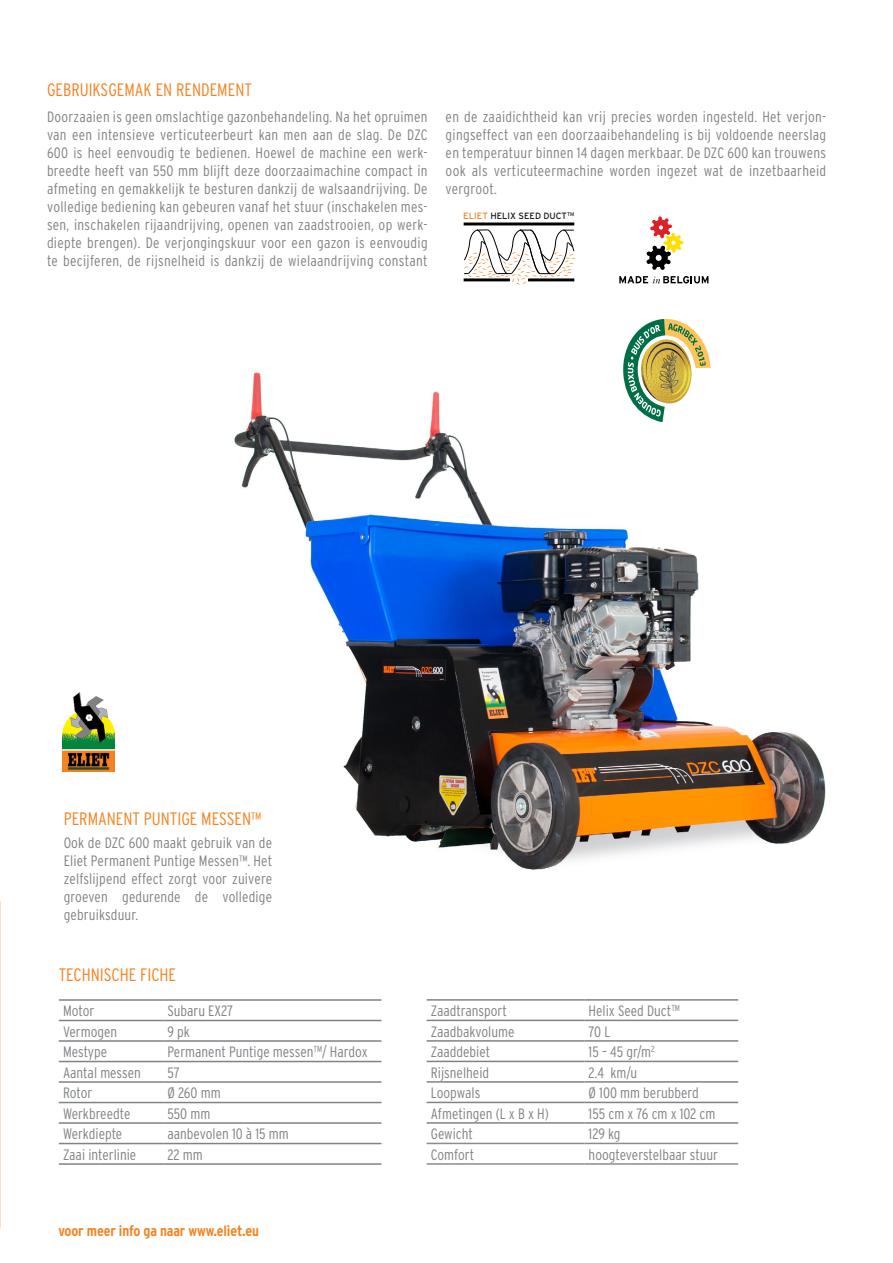
<style>
.page{position:relative;width:893px;height:1263px;background:#fff}
.page>*{position:absolute;margin:0;border:0;box-sizing:border-box;transform-origin:0 0}
.t1{font:300 condensed 18px "Interstate";color:#f58220}
.t2{font:300 condensed 15px/18px "Interstate";color:#808285;text-align:justify}
.t3{font:700 condensed 15px "Interstate";letter-spacing:-.01em;color:#f58220}
.t4{font:9.15px "Interstate";color:#131718}
.s1{color:#f58222}
</style>
<div class="page">
<img style="left:0;top:276px;width:826px;height:715px">
<div style="left:464px;top:223px;width:110px;height:2px;border:1px solid #000"></div>
<svg style="left:464px;top:229px;width:112px;height:55px"></svg>
<img style="left:62px;top:692px;width:53px;height:80px">
<div style="left:54px;top:772px;width:72px;height:10px;background:#fff"></div>
<hr style="left:59px;top:999px;width:104px;height:2px;background:#808285">
<hr style="left:163px;top:999px;width:218px;height:2px;background:#808285">
<hr style="left:59px;top:1020px;width:104px;height:1px;background:#808285">
<hr style="left:163px;top:1020px;width:218px;height:1px;background:#808285">
<hr style="left:59px;top:1040px;width:104px;height:2px;background:#808285">
<hr style="left:163px;top:1040px;width:218px;height:2px;background:#808285">
<hr style="left:59px;top:1061px;width:104px;height:1px;background:#808285">
<hr style="left:163px;top:1061px;width:218px;height:1px;background:#808285">
<hr style="left:59px;top:1081px;width:104px;height:2px;background:#808285">
<hr style="left:163px;top:1081px;width:218px;height:2px;background:#808285">
<hr style="left:59px;top:1102px;width:104px;height:1px;background:#808285">
<hr style="left:163px;top:1102px;width:218px;height:1px;background:#808285">
<hr style="left:59px;top:1122px;width:104px;height:2px;background:#808285">
<hr style="left:163px;top:1122px;width:218px;height:2px;background:#808285">
<hr style="left:59px;top:1143px;width:104px;height:1px;background:#808285">
<hr style="left:163px;top:1143px;width:218px;height:1px;background:#808285">
<hr style="left:59px;top:1163px;width:104px;height:2px;background:#808285">
<hr style="left:163px;top:1163px;width:218px;height:2px;background:#808285">
<hr style="left:427px;top:999px;width:157px;height:2px;background:#808285">
<hr style="left:584px;top:999px;width:154px;height:2px;background:#808285">
<hr style="left:427px;top:1020px;width:157px;height:1px;background:#808285">
<hr style="left:584px;top:1020px;width:154px;height:1px;background:#808285">
<hr style="left:427px;top:1040px;width:157px;height:2px;background:#808285">
<hr style="left:584px;top:1040px;width:154px;height:2px;background:#808285">
<hr style="left:427px;top:1061px;width:157px;height:1px;background:#808285">
<hr style="left:584px;top:1061px;width:154px;height:1px;background:#808285">
<hr style="left:427px;top:1081px;width:157px;height:2px;background:#808285">
<hr style="left:584px;top:1081px;width:154px;height:2px;background:#808285">
<hr style="left:427px;top:1102px;width:157px;height:1px;background:#808285">
<hr style="left:584px;top:1102px;width:154px;height:1px;background:#808285">
<hr style="left:427px;top:1122px;width:157px;height:2px;background:#808285">
<hr style="left:584px;top:1122px;width:154px;height:2px;background:#808285">
<hr style="left:427px;top:1143px;width:157px;height:1px;background:#8a8c8e">
<hr style="left:584px;top:1143px;width:154px;height:1px;background:#8a8c8e">
<hr style="left:427px;top:1163px;width:157px;height:2px;background:#8a8c8e">
<hr style="left:584px;top:1163px;width:154px;height:2px;background:#8a8c8e">
<svg style="left:619px;top:276px;width:89px;height:7px"></svg>
<svg style="left:646px;top:216px;width:37px;height:54px"></svg>
<svg style="left:623px;top:319px;width:87px;height:103px"></svg>
<div style="left:678px;top:221px;width:12px;height:10px;background:#fff"></div>
<p class="t1" style="left:47px;top:79px;width:34px">Gebruiksgemak</p>
<p class="t1" style="left:156px;top:79px;width:55px">en rendeme</p>
<p class="t1" style="left:235px;top:79px;width:16px">nt</p>
<p class="t2" style="left:47px;top:107px;width:382px">Doorzaaien is geen omslachtige gazonbehandeling. Na het opruimen van een intensieve verticuteerbeurt kan men aan de slag. De DZC 600 is heel eenvoudig te bedienen. Hoewel de machine een werk&shy;breedte heeft van 550 mm blijft deze doorzaaimachine compact in afmeting en gemakkelijk te besturen dankzij de walsaandrijving. De volledige bediening kan gebeuren vanaf het stuur (inschakelen mes&shy;sen, inschakelen rijaandrijving, openen van zaadstrooien, op werk&shy;diepte brengen). De verjongingskuur voor een gazon is eenvoudig te becijferen, de rijsnelheid is dankzij de wielaandrijving constant</p>
<p class="t2" style="left:446px;top:107px;width:382px">en de zaaidichtheid kan vrij precies worden ingesteld. Het verjon&shy;gingseffect van een doorzaaibehandeling is bij voldoende neerslag en temperatuur binnen 14 dagen merkbaar. De DZC 600 kan trouwens ook als verticuteermachine worden ingezet wat de inzetbaarheid vergroot.</p>
<p class="t4" style="left:463px;top:210px;width:113px"><span class="s1">ELIET</span> HELIX SEED DUCT<sup>TM</sup></p>
<p class="t1" style="left:64px;top:808px;width:199px">PERMANENT PUNTIGE MESSEN™</p>
<p class="t2" style="left:64px;top:833px;width:210px">Ook de DZC 600 maakt gebruik van de Eliet Permanent Puntige Messen™. Het zelfslijpend effect zorgt voor zuivere groeven gedurende de volledige gebruiksduur.</p>
<p class="t1" style="left:59px;top:964px;width:49px">Technische</p>
<p class="t1" style="left:140px;top:964px;width:15px">fiche</p>
<p class="t2" style="left:63px;top:1002px;width:33px">Motor</p>
<p class="t2" style="left:167px;top:1002px;width:67px">Subaru EX27</p>
<p class="t2" style="left:63px;top:1022px;width:56px">Vermogen</p>
<p class="t2" style="left:167px;top:1022px;width:24px">9 pk</p>
<p class="t2" style="left:63px;top:1043px;width:46px">Mestype</p>
<p class="t2" style="left:167px;top:1043px;width:202px">Permanent Puntige messen<sup>TM</sup>/ Hardox</p>
<p class="t2" style="left:63px;top:1063px;width:79px">Aantal messen</p>
<p class="t2" style="left:167px;top:1063px;width:14px">57</p>
<p class="t2" style="left:63px;top:1084px;width:31px">Rotor</p>
<p class="t2" style="left:167px;top:1084px;width:55px">Ø 260 mm</p>
<p class="t2" style="left:63px;top:1104px;width:69px">Werkbreedte</p>
<p class="t2" style="left:167px;top:1104px;width:44px">550 mm</p>
<p class="t2" style="left:63px;top:1125px;width:61px">Werkdiepte</p>
<p class="t2" style="left:167px;top:1125px;width:123px">aanbevolen 10 à 15 mm</p>
<p class="t2" style="left:63px;top:1145px;width:75px">Zaai interlinie</p>
<p class="t2" style="left:167px;top:1145px;width:37px">22 mm</p>
<p class="t3" style="left:58px;top:1222px;width:202px">voor meer info ga naar www.eliet.eu</p>
<p class="t2" style="left:431px;top:1002px;width:78px">Zaadtransport</p>
<p class="t2" style="left:589px;top:1002px;width:93px">Helix Seed Duct<sup>TM</sup></p>
<p class="t2" style="left:431px;top:1022px;width:85px">Zaadbakvolume</p>
<p class="t2" style="left:589px;top:1022px;width:23px">70 L</p>
<p class="t2" style="left:431px;top:1043px;width:61px">Zaaddebiet</p>
<p class="t2" style="left:589px;top:1043px;width:68px">15 – 45 gr/m<sup>2</sup></p>
<p class="t2" style="left:431px;top:1063px;width:60px">Rijsnelheid</p>
<p class="t2" style="left:589px;top:1063px;width:50px">2.4 km/u</p>
<p class="t2" style="left:431px;top:1084px;width:51px">Loopwals</p>
<p class="t2" style="left:589px;top:1084px;width:112px">Ø 100 mm berubberd</p>
<p class="t2" style="left:431px;top:1104px;width:119px">Afmetingen (L x B x H)</p>
<p class="t2" style="left:589px;top:1104px;width:128px">155 cm x 76 cm x 102 cm</p>
<p class="t2" style="left:431px;top:1125px;width:44px">Gewicht</p>
<p class="t2" style="left:589px;top:1125px;width:33px">129 kg</p>
<p class="t2" style="left:431px;top:1145px;width:45px">Comfort</p>
<p class="t2" style="left:589px;top:1145px;width:131px">hoogteverstelbaar stuur</p>
</div>
